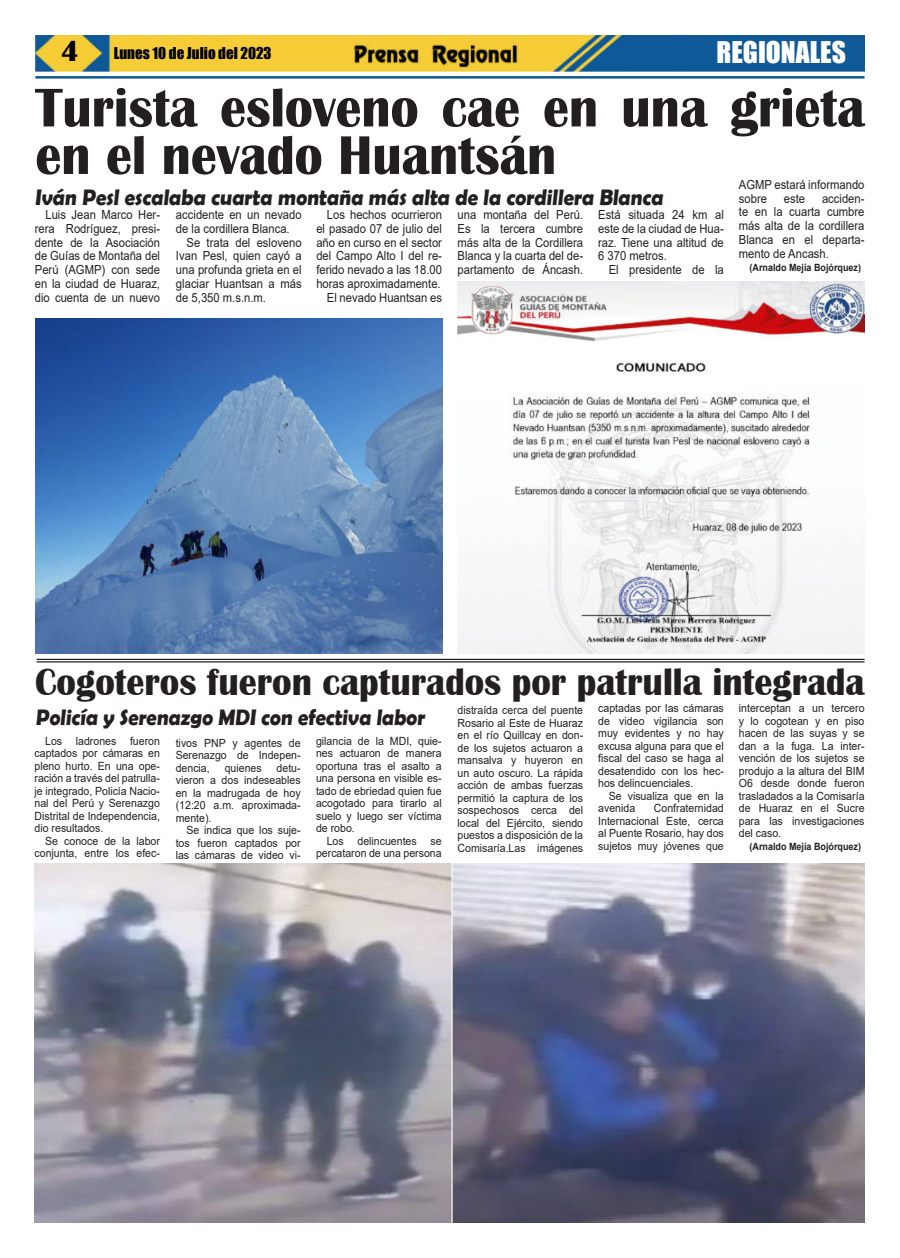
<style>
.page{position:relative;width:900px;height:1258px;background:#fff}
.page>*{position:absolute;margin:0;border:0;box-sizing:border-box;transform-origin:0 0}
.t1{font:700 56.38px/47.5px "Britannic";color:#231f20;scale:.92 1}
.t2{font:700 39.25px "Britannic";color:#231f20;scale:.92 1}
.t3{font:27.5px "Impact";color:#fff}
.t4{font:700 22.5px "Berlin Sans FB Demi";color:#231f20;scale:.93 1}
.t5{font:700 22.5px "Berlin Sans FB Demi";color:#231f20;scale:.92 1}
.t6{font:15px "Impact";color:#000}
.t7{font:12.5px/13.8px "Arial";color:#231f20;text-align:justify;scale:.9 1}
.t8{font:11.25px/12.5px "Arial";color:#231f20;text-align:justify;scale:.94 1}
.t9{font:700 10px "Arial";color:#231f20;scale:.9 1}
.s1{font-family:"Britannic";font-weight:700;font-size:30px}
</style>
<div class="page">
<img style="left:35px;top:35px;width:830px;height:36px">
<hr style="left:35px;top:76px;width:830px;height:3px;background:#0f5998">
<img style="left:351px;top:41px;width:169px;height:27px">
<hr style="left:37px;top:659px;width:828px;height:1px;background:#231f20">
<hr style="left:37px;top:661px;width:828px;height:1px;background:#231f20">
<img style="left:35px;top:318px;width:407px;height:335px">
<img style="left:457px;top:282px;width:408px;height:371px">
<img style="left:35px;top:863px;width:830px;height:359px">
<h3 class="t6" style="left:61px;top:45px;width:212px"><span class="s1">4</span> Lunes 10 de Julio del 2023</h3>
<h3 class="t3" style="left:717px;top:37px;width:131px">REGIONALES</h3>
<h1 class="t1" style="left:35px;top:88px;width:903px">Turista esloveno cae en una grieta en el nevado Huantsán</h1>
<p class="t7" style="left:35px;top:209px;width:141px;text-indent:11px">Luis Jean Marco Her&shy;rera Rodríguez, presi&shy;dente de la Asociación de Guías de Montaña del Perú (AGMP) con sede en la ciudad de Huaraz, dio cuenta de un nuevo</p>
<p class="t7" style="left:176px;top:209px;width:141px">accidente en un nevado</p>
<p class="t7" style="left:739px;top:179px;width:141px">AGMP estará informando sobre</p>
<h3 class="t4" style="left:35px;top:184px;width:680px">Iván Pesl escalaba cuarta montaña más alta de la cordillera Blanca</h3>
<p class="t7" style="left:457px;top:209px;width:141px">una montaña del Perú.<br>Es la tercera cumbre más alta de la Cordillera Blanca y la cuarta del de&shy;partamento de Áncash.</p>
<p class="t7" style="left:598px;top:209px;width:141px">Está situada 24 km al este de la ciudad de Hua&shy;raz. Tiene una altitud de 6 370 metros.</p>
<p class="t7" style="left:739px;top:193px;width:141px;text-indent:83px">acciden&shy;te en la cuarta cumbre más alta de la cordillera Blanca en el departa&shy;mento de Ancash.</p>
<p class="t9" style="left:750px;top:264px;width:125px">(Arnaldo Mejía Bojórquez)</p>
<p class="t7" style="left:784px;top:193px;width:25px">este</p>
<p class="t7" style="left:316px;top:209px;width:141px;text-align:right">Los hechos ocurrieron el pasado 07 de julio del año en curso en el sector del Campo Alto I del re&shy;ferido nevado a las 18.00 horas aproximadamente.<br>El nevado Huantsan es</p>
<p class="t7" style="left:176px;top:222px;width:128px">de la cordillera Blanca.</p>
<p class="t7" style="left:187px;top:237px;width:129px">Se trata del esloveno</p>
<p class="t7" style="left:176px;top:250px;width:141px">Ivan Pesl, quien cayó a</p>
<p class="t7" style="left:176px;top:264px;width:141px">una profunda grieta en el</p>
<p class="t7" style="left:176px;top:278px;width:141px">glaciar Huantsan a más</p>
<p class="t7" style="left:176px;top:292px;width:102px">de 5,350 m.s.n.m.</p>
<p class="t7" style="left:609px;top:264px;width:129px">El presidente de la</p>
<h2 class="t2" style="left:35px;top:668px;width:903px">Cogoteros fueron capturados por patrulla integrada</h2>
<p class="t8" style="left:35px;top:736px;width:135px;text-indent:11px">Los ladrones fueron captados por cámaras en pleno hurto. En una ope&shy;ración a través del patrulla&shy;je integrado, Policía Nacio&shy;nal del Perú y Serenazgo Distrital de Independencia, dio resultados.</p>
<p class="t8" style="left:35px;top:836px;width:135px;text-align:right">Se conoce de la labor conjunta, entre los efec-</p>
<p class="t8" style="left:457px;top:705px;width:135px">distraída cerca del puente Rosario al Este de Huaraz en el río Quillcay en don&shy;de los sujetos actuaron a mansalva y huyeron en un auto oscuro. La rápida acción de ambas fuerzas permitió la captura de los sospechosos cerca del local del Ejército, siendo puestos a disposición de la Comisaría.Las imágenes</p>
<p class="t8" style="left:598px;top:703px;width:135px">captadas por las cámaras de video vigilancia son muy evidentes y no hay excusa alguna para que el fiscal del caso se haga al desatendido con los hec&shy;hos delincuenciales.</p>
<p class="t8" style="left:739px;top:703px;width:135px">interceptan a un tercero y lo cogotean y en piso hacen de las suyas y se dan a la fuga. La inter&shy;vención de los sujetos se produjo a la altura del BIM O6 desde donde fueron trasladados a la Comisaría de Huaraz en el Sucre para las investigaciones del caso.</p>
<p class="t9" style="left:750px;top:842px;width:125px">(Arnaldo Mejía Bojórquez)</p>
<h3 class="t5" style="left:36px;top:704px;width:427px">Policía y Serenazgo MDI con efectiva labor</h3>
<p class="t8" style="left:316px;top:736px;width:135px">gilancia de la MDI, quie&shy;nes actuaron de manera oportuna tras el asalto a una persona en visible es&shy;tado de ebriedad quien fue acogotado para tirarlo al suelo y luego ser víctima de robo.</p>
<p class="t8" style="left:316px;top:836px;width:135px;text-align:right">Los delincuentes se percataron de una persona</p>
<p class="t8" style="left:176px;top:737px;width:134px">tivos PNP y agentes de Serenazgo de Indepen&shy;dencia,</p>
<p class="t8" style="left:176px;top:762px;width:134px;text-indent:101px">detu&shy;vieron a dos indeseables en la madrugada de hoy (12:20 a.m. aproximada&shy;mente).</p>
<p class="t8" style="left:176px;top:825px;width:134px;text-indent:11px">Se indica que los suje&shy;tos fueron captados por las cámaras de video vi-</p>
<p class="t8" style="left:225px;top:762px;width:41px">quienes</p>
<p class="t8" style="left:598px;top:791px;width:135px;text-indent:11px">Se visualiza que en la avenida</p>
<p class="t8" style="left:598px;top:803px;width:135px;text-indent:56px">Confraternidad Internacional Este, cerca al Puente Rosario, hay dos sujetos muy jóvenes que</p>
</div>
